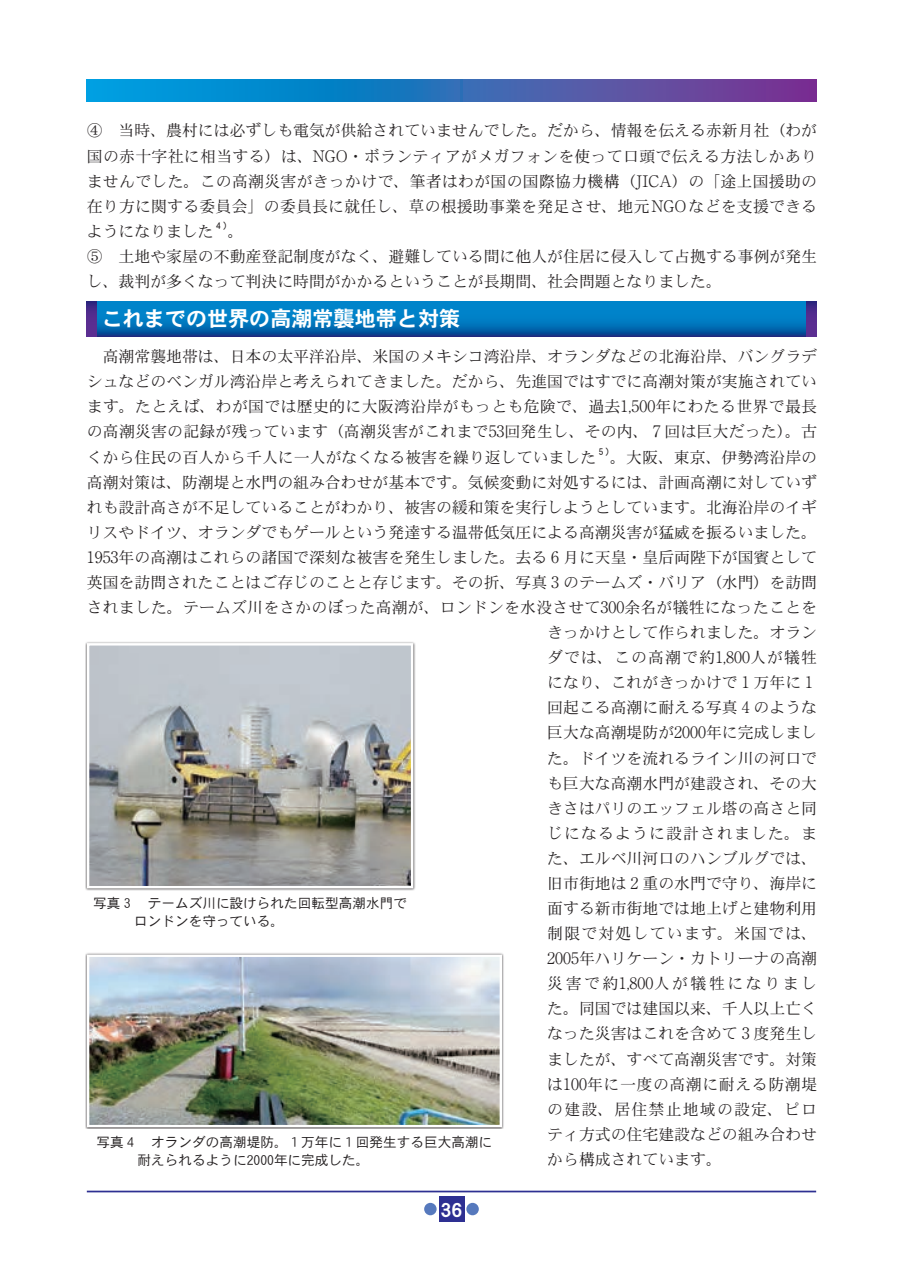
<style>
.page{position:relative;width:903px;height:1275px;background:#fff}
.page>*{position:absolute;margin:0;border:0;box-sizing:border-box;transform-origin:0 0}
.t1{font:21px "DFHS Gothic Std W7";color:#fff}
.t2{font:15.92px/25px "DFHS Mincho Std W3";color:#231f20;text-align:justify}
.t3{font:15.92px "DFHS Mincho Std W3";letter-spacing:.07em;color:#231f20}
.t4{font:15.92px "DFHS Mincho Std W3";letter-spacing:.075em;color:#231f20}
.t5{font:15.92px "DFHS Mincho Std W3";letter-spacing:.16em;color:#231f20}
.t6{font:15.92px "DFHS Mincho Std W3";letter-spacing:.04em;color:#231f20}
.t7{font:13.65px/18.6px "DFHS Gothic Std W3";color:#231f20}
.t8{font:9.28px "DFHS Gothic Std W5";color:#231f20}
.s1{font-family:"Ryumin Pr 6";font-weight:300}
</style>
<div class="page">
<svg style="left:87px;top:79px;width:729px;height:23px;background:#316cb8"></svg>
<svg style="left:97px;top:301px;width:709px;height:35px;background:#0174bb"></svg>
<svg style="left:87px;top:301px;width:10px;height:35px"></svg>
<svg style="left:806px;top:301px;width:10px;height:35px"></svg>
<div style="left:85px;top:641px;width:330px;height:249px;background:linear-gradient(to bottom,#b1b0b0,#b0afaf)"></div>
<img style="left:90px;top:646px;width:320px;height:239px">
<div style="left:87px;top:643px;width:326px;height:245px;border:2px solid #fff"></div>
<svg style="left:85px;top:953px;width:419px;height:176px;background:#bcbaba"></svg>
<img style="left:90px;top:957px;width:409px;height:167px">
<div style="left:87px;top:954px;width:415px;height:173px;border:2px solid #fff"></div>
<hr style="left:87px;top:1191px;width:729px;height:1px;background:#2e3092">
<div style="left:439px;top:1196px;width:25px;height:25px;background:#2e3092"></div>
<div style="left:466px;top:1203px;width:13px;height:12px;background:#5679bd;border-radius:50%"></div>
<div style="left:424px;top:1203px;width:13px;height:12px;background:#5679bd;border-radius:50%"></div>
<p class="t2" style="left:87px;top:118px;width:732px">④　当時、農村には必ずしも電気が供給されていませんでした。だから、情報を伝える赤新月社（わが国の赤十字社に相当する）は、<span class="s1">NGO</span>・ボランティアがメガフォンを使って口頭で伝える方法しかありませんでした。この高潮災害がきっかけで、筆者はわが国の国際協力機構（<span class="s1">JICA</span>）の「途上国援助の在り方に関する委員会」の委員長に就任し、草の根援助事業を発足させ、地元<span class="s1">NGO</span>などを支援できるようになりました</p>
<p class="t8" style="left:216px;top:221px;width:18px">4）</p>
<p class="t2" style="left:87px;top:218px;width:732px;text-align:left;text-indent:141px">。<br>⑤　土地や家屋の不動産登記制度がなく、避難している間に他人が住居に侵入して占拠する事例が発生し、裁判が多くなって判決に時間がかかるということが長期間、社会問題となりました。</p>
<h1 class="t1" style="left:102px;top:308px;width:360px">これまでの世界の高潮常襲地帯と対策</h1>
<p class="t2" style="left:87px;top:344px;width:732px">　高潮常襲地帯は、日本の太平洋沿岸、米国のメキシコ湾沿岸、オランダなどの北海沿岸、バングラデシュなどのベンガル湾沿岸と考えられてきました。だから、先進国ではすでに高潮対策が実施されています。たとえば、わが国では歴史的に大阪湾沿岸がもっとも危険で、過去<span class="s1">1,500</span>年にわたる世界で最長の高潮災害の記録が残っています（高潮災害がこれまで<span class="s1">53</span>回発生し、その内、 <span class="s1">7</span> 回は巨大だった）。古くから住民の百人から千人に一人がなくなる被害を繰り返していました</p>
<p class="t8" style="left:599px;top:446px;width:18px">5）</p>
<p class="t2" style="left:610px;top:444px;width:208px">。大阪、東京、伊勢湾沿岸の</p>
<p class="t2" style="left:87px;top:469px;width:732px">高潮対策は、防潮堤と水門の組み合わせが基本です。気候変動に対処するには、計画高潮に対していず</p>
<p class="t2" style="left:87px;top:494px;width:732px">れも設計高さが不足していることがわかり、被害の緩和策を実行しようとしています。北海沿岸のイギ</p>
<p class="t2" style="left:87px;top:519px;width:732px">リスやドイツ、オランダでもゲールという発達する温帯低気圧による高潮災害が猛威を振るいました。</p>
<p class="t2" style="left:87px;top:544px;width:732px"><span class="s1">1953</span>年の高潮はこれらの諸国で深刻な被害を発生しました。去る <span class="s1">6</span> 月に天皇・皇后両陛下が国賓として</p>
<p class="t2" style="left:87px;top:569px;width:732px">英国を訪問されたことはご存じのことと存じます。その折、写真 <span class="s1">3</span> のテームズ・バリア（水門）を訪問</p>
<p class="t2" style="left:87px;top:594px;width:732px">されました。テームズ川をさかのぼった高潮が、ロンドンを水没させて<span class="s1">300</span>余名が犠牲になったことを</p>
<p class="t2" style="left:547px;top:620px;width:271px">きっかけとして作られました。オラン</p>
<p class="t3" style="left:547px;top:649px;width:271px">ダでは、この高潮で約<span class="s1">1,800</span>人が犠牲</p>
<p class="t2" style="left:547px;top:670px;width:267px">になり、これがきっかけで <span class="s1">1</span> 万年に <span class="s1">1</span></p>
<p class="t2" style="left:547px;top:695px;width:271px">回起こる高潮に耐える写真 <span class="s1">4</span> のような</p>
<p class="t2" style="left:547px;top:720px;width:271px">巨大な高潮堤防が<span class="s1">2000</span>年に完成しまし</p>
<p class="t2" style="left:547px;top:745px;width:271px">た。ドイツを流れるライン川の河口で</p>
<p class="t2" style="left:547px;top:770px;width:271px">も巨大な高潮水門が建設され、その大</p>
<p class="t2" style="left:547px;top:795px;width:271px">きさはパリのエッフェル塔の高さと同</p>
<p class="t3" style="left:547px;top:824px;width:271px">じになるように設計されました。ま</p>
<p class="t2" style="left:547px;top:845px;width:271px">た、エルベ川河口のハンブルグでは、</p>
<p class="t2" style="left:547px;top:870px;width:271px">旧市街地は <span class="s1">2</span> 重の水門で守り、海岸に</p>
<p class="t2" style="left:547px;top:895px;width:271px">面する新市街地では地上げと建物利用</p>
<p class="t4" style="left:547px;top:925px;width:271px">制限で対処しています。米国では、</p>
<p class="t2" style="left:547px;top:946px;width:271px"><span class="s1">2005</span>年ハリケーン・カトリーナの高潮</p>
<p class="t5" style="left:547px;top:975px;width:271px">災害で約<span class="s1">1,800</span>人が犠牲になりまし</p>
<p class="t2" style="left:547px;top:996px;width:271px">た。同国では建国以来、千人以上亡く</p>
<p class="t2" style="left:547px;top:1021px;width:271px">なった災害はこれを含めて <span class="s1">3</span> 度発生し</p>
<p class="t2" style="left:547px;top:1046px;width:271px">ましたが、すべて高潮災害です。対策</p>
<p class="t6" style="left:547px;top:1075px;width:271px">は<span class="s1">100</span>年に一度の高潮に耐える防潮堤</p>
<p class="t4" style="left:547px;top:1100px;width:271px">の建設、居住禁止地域の設定、ピロ</p>
<p class="t2" style="left:547px;top:1121px;width:271px">ティ方式の住宅建設などの組み合わせ</p>
<p class="t2" style="left:547px;top:1146px;width:176px">から構成されています。</p>
<p class="t7" style="left:134px;top:893px;width:274px;text-indent:-41px">写真 3 　テームズ川に設けられた回転型高潮水門でロンドンを守っている。</p>
<p class="t7" style="left:138px;top:1132px;width:356px;text-indent:-41px">写真 4 　オランダの高潮堤防。 1 万年に 1 回発生する巨大高潮に耐えられるように2000年に完成した。</p>
<h1 class="t1" style="left:440px;top:1198px;width:23px">36</h1>
</div>
